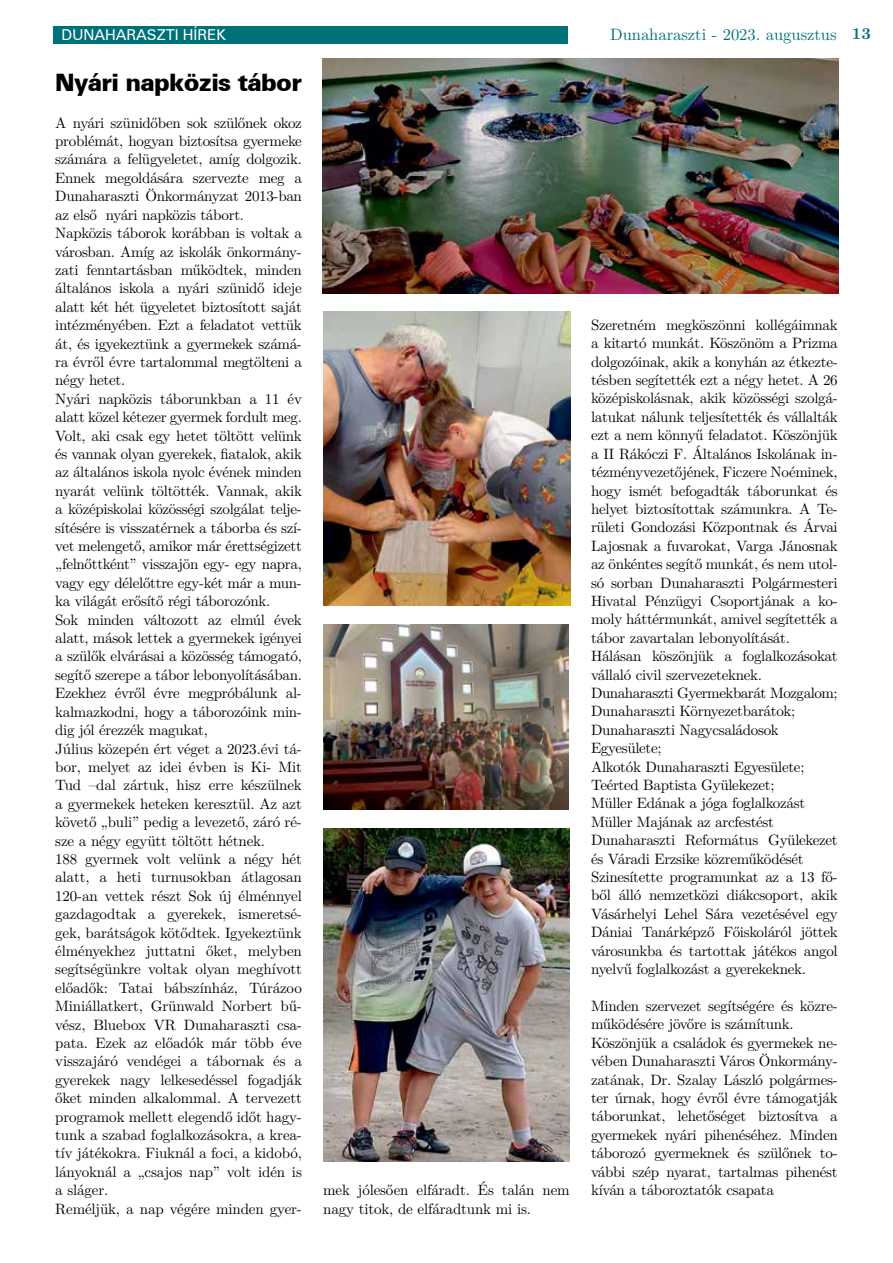
<style>
.page{position:relative;width:893px;height:1263px;background:#fff}
.page>*{position:absolute;margin:0;border:0;box-sizing:border-box;transform-origin:0 0}
.t1{font:24px "Zurich Blk PFL";letter-spacing:-.03em;color:#000}
.t2{font:16.5px "LM Roman 10";color:#007079}
.t3{font:15px/18.5px "LM Roman 10";letter-spacing:-.02em;color:#000}
.t4{font:15px "Zurich PFL";color:#fff}
.s1{font-weight:700}
</style>
<div class="page">
<div style="left:53px;top:26px;width:514px;height:18px;background:#007079"></div>
<img style="left:324px;top:828px;width:246px;height:333px">
<img style="left:323px;top:58px;width:515px;height:235px">
<img style="left:323px;top:625px;width:246px;height:184px">
<img style="left:324px;top:312px;width:246px;height:294px">
<p class="t4" style="left:62px;top:24px;width:166px">DUNAHARASZTI HÍREK</p>
<h1 class="t1" style="left:55px;top:66px;width:248px">Nyári napközis tábor</h1>
<p class="t3" style="left:55px;top:112px;width:248px">A nyári szünidőben sok szülőnek okoz problémát, hogyan biztosítsa gyermeke számára a felügyeletet, amíg dolgozik.<br>Ennek megoldására szervezte meg a Dunaharaszti Önkormányzat 2013-ban az első nyári napközis tábort.<br>Napközis táborok korábban is voltak a városban. Amíg az iskolák önkormány&shy;zati fenntartásban működtek, minden általános iskola a nyári szünidő ideje alatt két hét ügyeletet biztosított saját intézményében. Ezt a feladatot vettük át, és igyekeztünk a gyermekek számá&shy;ra évről évre tartalommal megtölteni a négy hetet.<br>Nyári napközis táborunkban a 11 év alatt közel kétezer gyermek fordult meg.<br>Volt, aki csak egy hetet töltött velünk és vannak olyan gyerekek, fiatalok, akik az általános iskola nyolc évének minden nyarát velünk töltötték. Vannak, akik a középiskolai közösségi szolgálat telje&shy;sítésére is visszatérnek a táborba és szí&shy;vet melengető, amikor már érettségizett „felnőttként” visszajön egy- egy napra, vagy egy délelőttre egy-két már a mun&shy;ka világát erősítő régi táborozónk.<br>Sok minden változott az elmúl évek alatt, mások lettek a gyermekek igényei a szülők elvárásai a közösség támogató, segítő szerepe a tábor lebonyolításában.<br>Ezekhez évről évre megpróbálunk al&shy;kalmazkodni, hogy a táborozóink min&shy;dig jól érezzék magukat,<br>Július közepén ért véget a 2023.évi tá&shy;bor, melyet az idei évben is Ki- Mit Tud –dal zártuk, hisz erre készülnek a gyermekek heteken keresztül. Az azt követő „buli” pedig a levezető, záró ré&shy;sze a négy együtt töltött hétnek.<br>188 gyermek volt velünk a négy hét alatt, a heti turnusokban átlagosan 120-an vettek részt Sok új élménnyel gazdagodtak a gyerekek, ismeretsé&shy;gek, barátságok kötődtek. Igyekeztünk élményekhez juttatni őket, melyben segítségünkre voltak olyan meghívott előadők: Tatai bábszínház, Túrázoo Miniállatkert, Grünwald Norbert bű&shy;vész, Bluebox VR Dunaharaszti csa&shy;pata. Ezek az előadók már több éve visszajáró vendégei a tábornak és a gyerekek nagy lelkesedéssel fogadják őket minden alkalommal. A tervezett programok mellett elegendő időt hagy&shy;tunk a szabad foglalkozásokra, a krea&shy;tív játékokra. Fiuknál a foci, a kidobó, lányoknál a „csajos nap” volt idén is a sláger.<br>Reméljük, a nap végére minden gyer-</p>
<p class="t3" style="left:323px;top:1180px;width:248px">mek jólesően elfáradt. És talán nem nagy titok, de elfáradtunk mi is.</p>
<p class="t2" style="left:610px;top:21px;width:262px">Dunaharaszti - 2023. augusztus <span class="s1">13</span></p>
<p class="t3" style="left:591px;top:314px;width:248px">Szeretném megköszönni kollégáimnak a kitartó munkát. Köszönöm a Prizma dolgozóinak, akik a konyhán az étkezte&shy;tésben segítették ezt a négy hetet. A 26 középiskolásnak, akik közösségi szolgá&shy;latukat nálunk teljesítették és vállalták ezt a nem könnyű feladatot. Köszönjük a II Rákóczi F. Általános Iskolának in&shy;tézményvezetőjének, Ficzere Noéminek, hogy ismét befogadták táborunkat és helyet biztosítottak számunkra. A Te&shy;rületi Gondozási Központnak és Árvai Lajosnak a fuvarokat, Varga Jánosnak az önkéntes segítő munkát, és nem utol&shy;só sorban Dunaharaszti Polgármesteri Hivatal Pénzügyi Csoportjának a ko&shy;moly háttérmunkát, amivel segítették a tábor zavartalan lebonyolítását.<br>Hálásan köszönjük a foglalkozásokat vállaló civil szervezeteknek.<br>Dunaharaszti Gyermekbarát Mozgalom; Dunaharaszti Környezetbarátok; Dunaharaszti Nagycsaládosok Egyesülete;<br>Alkotók Dunaharaszti Egyesülete; Teérted Baptista Gyülekezet;<br>Müller Edának a jóga foglalkozást Müller Majának az arcfestést Dunaharaszti Református Gyülekezet és Váradi Erzsike közreműködését Szinesítette programunkat az a 13 fő&shy;ből álló nemzetközi diákcsoport, akik Vásárhelyi Lehel Sára vezetésével egy Dániai Tanárképző Főiskoláról jöttek városunkba és tartottak játékos angol nyelvű foglalkozást a gyerekeknek.</p>
<p class="t3" style="left:591px;top:995px;width:248px">Minden szervezet segítségére és közre&shy;működésére jövőre is számítunk.<br>Köszönjük a családok és gyermekek ne&shy;vében Dunaharaszti Város Önkormány&shy;zatának, Dr. Szalay László polgármes&shy;ter úrnak, hogy évről évre támogatják táborunkat, lehetőséget biztosítva a gyermekek nyári pihenéséhez. Minden táborozó gyermeknek és szülőnek to&shy;vábbi szép nyarat, tartalmas pihenést kíván a táboroztatók csapata</p>
</div>
